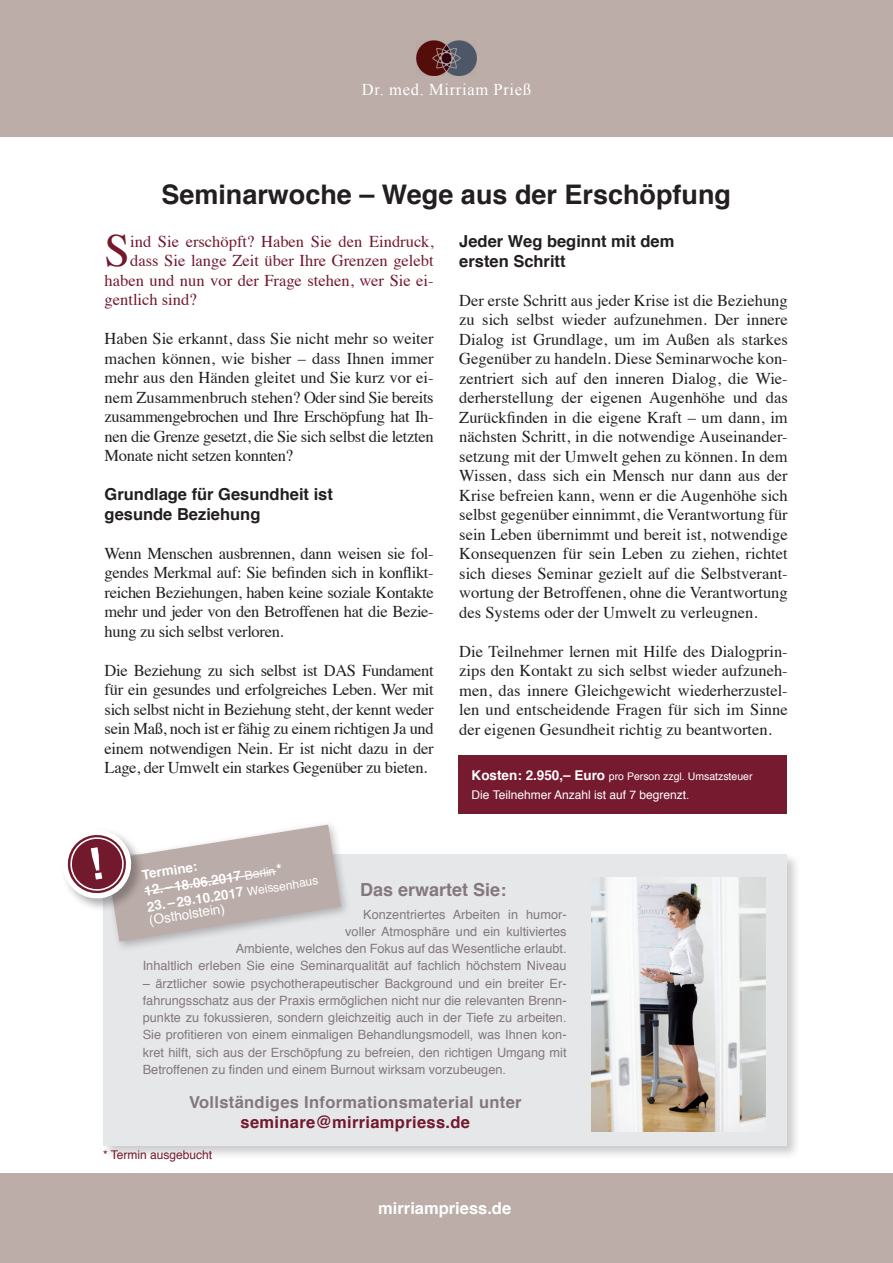
<style>
.page{position:relative;width:893px;height:1263px;background:#fff}
.page>*{position:absolute;margin:0;border:0;box-sizing:border-box;transform-origin:0 0}
.t1{font:45.9px "Times";color:#72192e}
.t2{font:700 27px "Helvetica";color:#231f20}
.t3{font:700 18px "Helvetica";color:#84787e}
.t4{font:16.5px/19.5px "Times";letter-spacing:-.02em;color:#231f20;text-align:justify}
.t5{font:16.5px "Times";color:#72192e}
.t6{font:700 16.5px/19.5px "Helvetica";color:#231f20}
.t7{font:700 16.5px/19.8px "Helvetica";letter-spacing:.02em;color:#84787e;text-align:center}
.t8{font:16.5px "Times New Roman";letter-spacing:.04em;color:#fff}
.t9{font:700 16.5px "Helvetica";color:#fff}
.t10{font:700 13.5px/13.5px "Helvetica";color:#fff}
.t11{font:12.75px/17.2px "Helvetica";color:#84787e;text-align:right}
.t12{font:12px "Helvetica";color:#fff}
.t13{font:12px "Helvetica";color:#72192e}
.t14{font:10.5px "Helvetica";color:#fff}
.s1{font-weight:700;font-size:13.5px}
.s2{font-weight:400;font-size:12px}
.s3{font-weight:400}
.s4{color:#72192e}
</style>
<div class="page">
<div style="left:0;top:0;width:892px;height:136px;background:#bcada8"></div>
<img style="left:417px;top:40px;width:59px;height:35px">
<div style="left:1px;top:1174px;width:892px;height:89px;background:#bcada8"></div>
<div style="left:101px;top:852px;width:700px;height:308px;background:#231f20;opacity:.23"></div>
<div style="left:103px;top:855px;width:684px;height:291px;background:#e6e7e9"></div>
<img style="left:592px;top:878px;width:173px;height:253px">
<div style="left:101px;top:819px;width:250px;height:133px;background:#231f20;opacity:.28"></div>
<div style="left:458px;top:755px;width:329px;height:58px;background:#751a2f"></div>
<svg style="left:65px;top:824px;width:276px;height:118px"></svg>
<p class="t8" style="left:362px;top:79px;width:171px">Dr. med. Mirriam Prieß</p>
<p class="t2" style="left:161px;top:172px;width:571px">Seminarwoche – Wege aus der Erschöpfung</p>
<p class="t1" style="left:105px;top:208px;width:27px">S</p>
<p class="t5" style="left:130px;top:226px;width:305px">ind Sie erschöpft? Haben Sie den Eindruck,</p>
<p class="t5" style="left:130px;top:245px;width:305px">dass Sie lange Zeit über Ihre Grenzen gelebt</p>
<p class="t5" style="left:105px;top:265px;width:331px">haben und nun vor der Frage stehen, wer Sie ei-</p>
<p class="t5" style="left:105px;top:284px;width:94px">gentlich sind?</p>
<p class="t4" style="left:105px;top:328px;width:331px">Haben Sie erkannt, dass Sie nicht mehr so weiter machen können, wie bisher – dass Ihnen immer mehr aus den Händen gleitet und Sie kurz vor ei&shy;nem Zusammenbruch stehen? Oder sind Sie bereits zusammengebrochen und Ihre Erschöpfung hat Ih&shy;nen die Grenze gesetzt, die Sie sich selbst die letzten Monate nicht setzen konnten?</p>
<p class="t6" style="left:105px;top:485px;width:230px">Grundlage für Gesundheit ist gesunde Beziehung</p>
<p class="t4" style="left:105px;top:542px;width:331px">Wenn Menschen ausbrennen, dann weisen sie fol&shy;gendes Merkmal auf: Sie befinden sich in konflikt&shy;reichen Beziehungen, haben keine soziale Kontakte mehr und jeder von den Betroffenen hat die Bezie&shy;hung zu sich selbst verloren.</p>
<p class="t4" style="left:105px;top:659px;width:331px">Die Beziehung zu sich selbst ist DAS Fundament für ein gesundes und erfolgreiches Leben. Wer mit sich selbst nicht in Beziehung steht, der kennt weder sein Maß, noch ist er fähig zu einem richtigen Ja und einem notwendigen Nein. Er ist nicht dazu in der Lage, der Umwelt ein starkes Gegenüber zu bieten.</p>
<p class="t6" style="left:459px;top:232px;width:217px">Jeder Weg beginnt mit dem ersten Schritt</p>
<p class="t4" style="left:459px;top:289px;width:330px">Der erste Schritt aus jeder Krise ist die Beziehung zu sich selbst wieder aufzunehmen. Der innere Dialog ist Grundlage, um im Außen als starkes Gegenüber zu handeln. Diese Seminarwoche kon&shy;zentriert sich auf den inneren Dialog, die Wie&shy;derherstellung der eigenen Augenhöhe und das Zurückfinden in die eigene Kraft – um dann, im nächsten Schritt, in die notwendige Auseinander&shy;setzung mit der Umwelt gehen zu können. In dem Wissen, dass sich ein Mensch nur dann aus der Krise befreien kann, wenn er die Augenhöhe sich selbst gegenüber einnimmt, die Verantwortung für sein Leben übernimmt und bereit ist, notwendige Konsequenzen für sein Leben zu ziehen, richtet sich dieses Seminar gezielt auf die Selbstverant&shy;wortung der Betroffenen, ohne die Verantwortung des Systems oder der Umwelt zu verleugnen.</p>
<p class="t4" style="left:459px;top:640px;width:330px">Die Teilnehmer lernen mit Hilfe des Dialogprin&shy;zips den Kontakt zu sich selbst wieder aufzuneh&shy;men, das innere Gleichgewicht wiederherzustel&shy;len und entscheidende Fragen für sich im Sinne der eigenen Gesundheit richtig zu beantworten.</p>
<p class="t14" style="left:472px;top:768px;width:282px"><span class="s1">Kosten: 2.950,– Euro</span> pro Person zzgl. Umsatzsteuer</p>
<p class="t12" style="left:472px;top:786px;width:219px">Die Teilnehmer Anzahl ist auf 7 begrenzt.</p>
<p class="t10" style="left:143px;top:884px;width:141px;rotate:-9deg">12. – 18.06.2017 <span class="s2">Berlin</span>*</p>
<p class="t10" style="left:141px;top:868px;width:58px;rotate:-9deg">Termine:</p>
<p class="t10" style="left:146px;top:900px;width:175px;rotate:-9deg">23. – 29.10.2017 <span class="s2">Weissenhaus </span><span class="s3">(Ostholstein)</span></p>
<p class="t3" style="left:360px;top:875px;width:148px">Das erwartet Sie:</p>
<p class="t11" style="left:143px;top:906px;width:425px">Konzentriertes Arbeiten in humor-<br>voller Atmosphäre und ein kultiviertes<br>Ambiente, welches den Fokus auf das Wesentliche erlaubt.<br>Inhaltlich erleben Sie eine Seminarqualität auf fachlich höchstem Niveau</p>
<p class="t11" style="left:143px;top:975px;width:425px;text-align:justify">– ärztlicher sowie psychotherapeutischer Background und ein breiter Er&shy;fahrungsschatz aus der Praxis ermöglichen nicht nur die relevanten Brenn&shy;punkte zu fokussieren, sondern gleichzeitig auch in der Tiefe zu arbeiten.<br>Sie profitieren von einem einmaligen Behandlungsmodell, was Ihnen kon&shy;kret hilft, sich aus der Erschöpfung zu befreien, den richtigen Umgang mit Betroffenen zu finden und einem Burnout wirksam vorzubeugen.</p>
<p class="t7" style="left:189px;top:1093px;width:334px">Vollständiges Informationsmaterial unter <span class="s4">seminare@mirriampriess.de</span></p>
<p class="t13" style="left:103px;top:1145px;width:111px">* Termin ausgebucht</p>
<p class="t9" style="left:378px;top:1195px;width:134px">mirriampriess.de</p>
</div>
